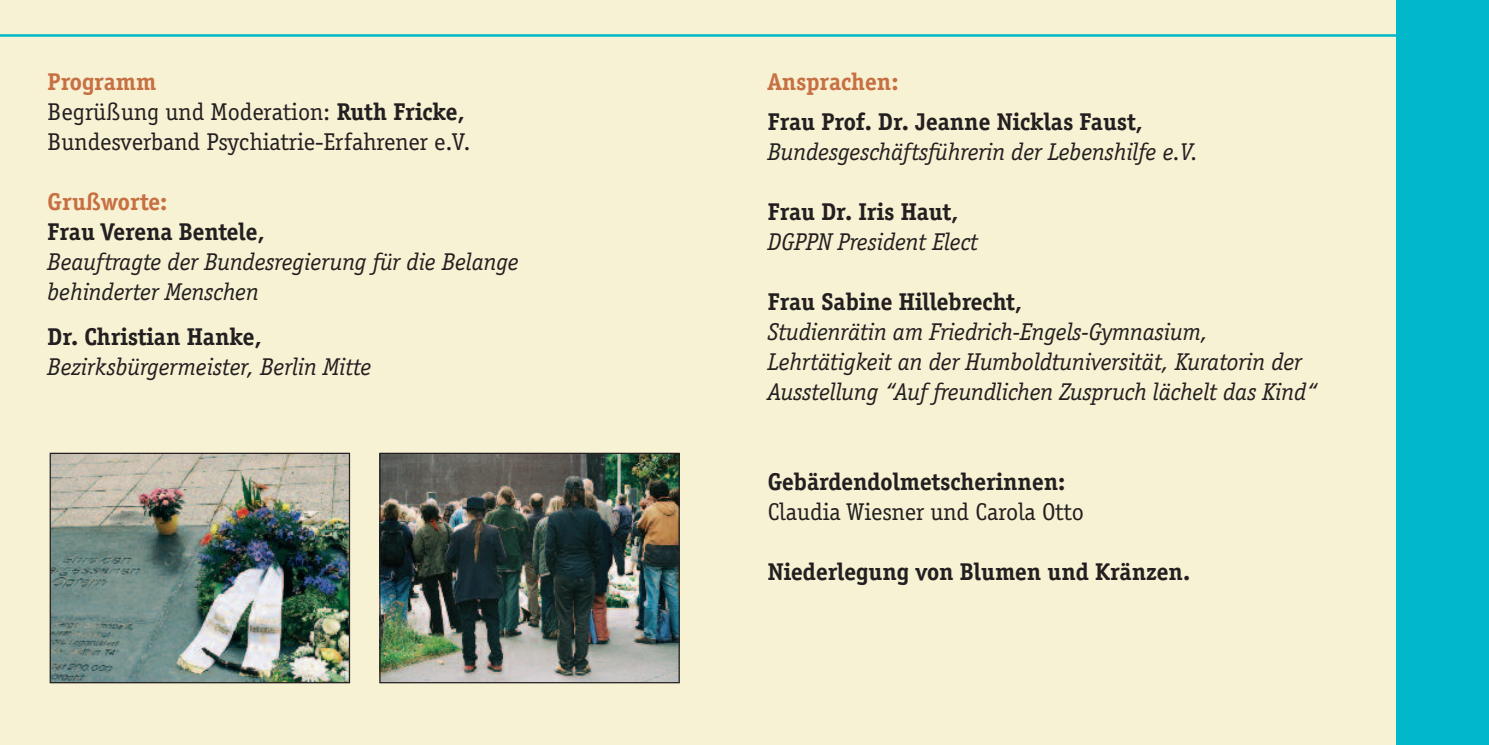
<style>
.page{position:relative;width:1489px;height:745px;background:#fff}
.page>*{position:absolute;margin:0;border:0;box-sizing:border-box;transform-origin:0 0}
.t1{font:italic 25px/30px "Officina Serif";color:#231f20}
.t2{font:700 25px "Officina Serif";color:#231f20}
.t3{font:25px/30px "Officina Serif";color:#231f20}
.t4{font:700 25px "Officina Serif";color:#c67043}
.s1{font-weight:700;color:#c67043}
.s2{font-weight:700}
</style>
<div class="page">
<div style="left:0;top:0;width:1401px;height:744px;background:#f8f2d4"></div>
<div style="left:1396px;top:0;width:92px;height:744px;background:#00b8c9"></div>
<hr style="left:0;top:34px;width:1398px;height:3px;background:#00b8c9">
<img style="left:52px;top:454px;width:296px;height:227px">
<div style="left:50px;top:452px;width:300px;height:231px;border:1px solid #231f20"></div>
<img style="left:381px;top:454px;width:296px;height:227px">
<div style="left:379px;top:452px;width:300px;height:231px;border:1px solid #231f20"></div>
<p class="t3" style="left:48px;top:66px;width:424px"><span class="s1">Programm<br></span>Begrüßung und Moderation: <span class="s2">Ruth Fricke,<br></span>Bundesverband Psychiatrie-Erfahrener e.V.</p>
<p class="t4" style="left:48px;top:186px;width:121px">Grußworte:</p>
<p class="t2" style="left:48px;top:216px;width:219px">Frau Verena Bentele,</p>
<p class="t1" style="left:48px;top:246px;width:472px">Beauftragte der Bundesregierung für die Belange behinderter Menschen</p>
<p class="t2" style="left:48px;top:321px;width:215px">Dr. Christian Hanke,</p>
<p class="t1" style="left:48px;top:351px;width:325px">Bezirksbürgermeister, Berlin Mitte</p>
<p class="t4" style="left:767px;top:66px;width:132px">Ansprachen:</p>
<p class="t2" style="left:767px;top:106px;width:376px">Frau Prof. Dr. Jeanne Nicklas Faust,</p>
<p class="t1" style="left:767px;top:136px;width:432px">Bundesgeschäftsführerin der Lebenshilfe e.V.</p>
<p class="t2" style="left:767px;top:196px;width:192px">Frau Dr. Iris Haut,</p>
<p class="t1" style="left:767px;top:226px;width:211px">DGPPN President Elect</p>
<p class="t2" style="left:767px;top:286px;width:255px">Frau Sabine Hillebrecht,</p>
<p class="t1" style="left:767px;top:316px;width:551px">Studienrätin am Friedrich-Engels-Gymnasium,<br>Lehrtätigkeit an der Humboldtuniversität, Kuratorin der<br>Ausstellung “Auf freundlichen Zuspruch lächelt das Kind“</p>
<p class="t2" style="left:767px;top:466px;width:299px">Gebärdendolmetscherinnen:</p>
<p class="t3" style="left:767px;top:496px;width:318px">Claudia Wiesner und Carola Otto</p>
<p class="t2" style="left:767px;top:556px;width:424px">Niederlegung von Blumen und Kränzen.</p>
</div>
